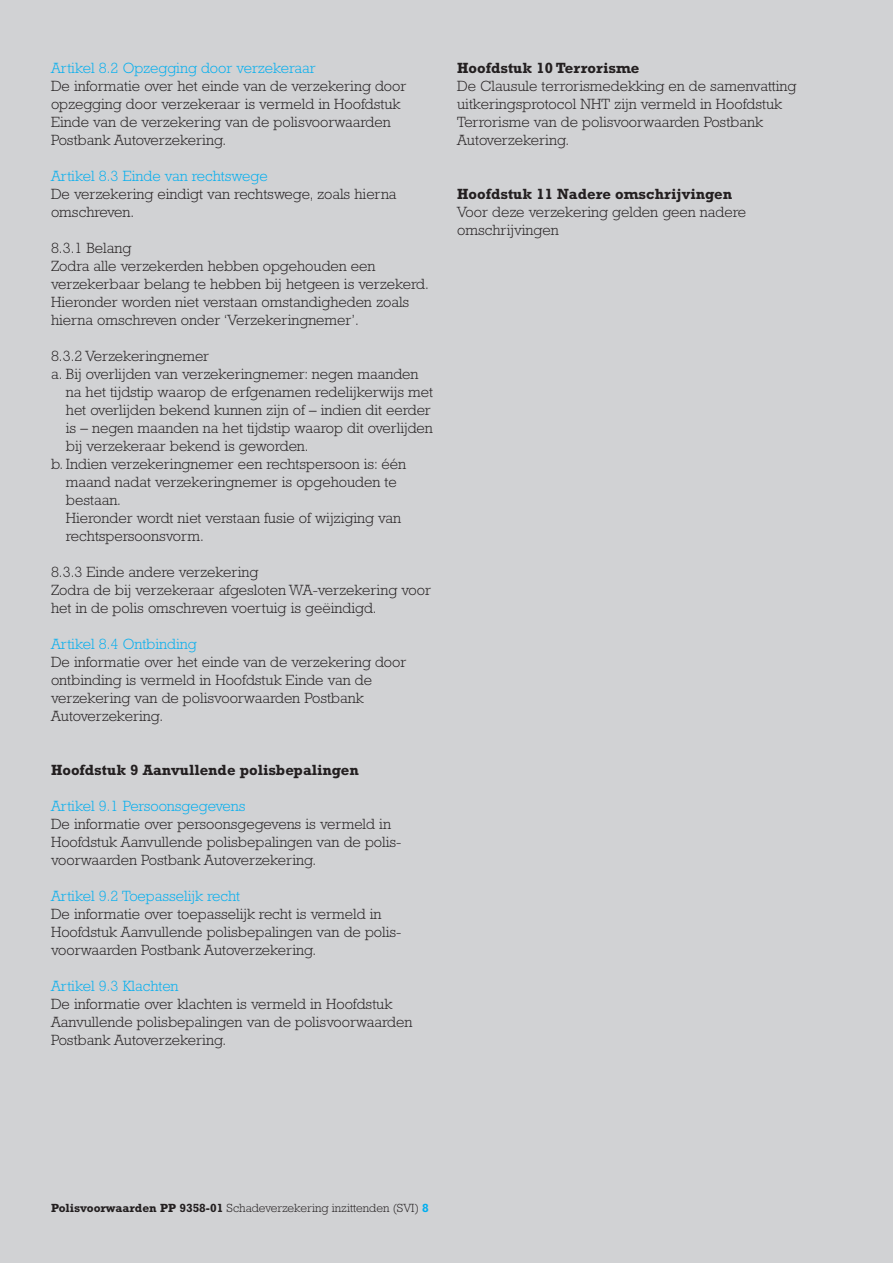
<style>
.page{position:relative;width:893px;height:1263px;background:#d1d2d4}
.page>*{position:absolute;margin:0;border:0;box-sizing:border-box;transform-origin:0 0}
.t1{font:300 15px/18px "Rockwell Std";color:#231f20}
.t2{font:300 15px "Rockwell Std";color:#00aeef}
.t3{font:700 15px "Rockwell Std";color:#231f20}
.t4{font:300 12px "Rockwell Std";color:#231f20}
.s1{font-weight:700}
</style>
<div class="page">
<p class="t2" style="left:51px;top:60px;width:266px">Artikel 8.2 Opzegging door verzekeraar</p>
<p class="t1" style="left:51px;top:77px;width:357px">De informatie over het einde van de verzekering door opzegging door verzekeraar is vermeld in Hoofdstuk Einde van de verzekering van de polisvoorwaarden Postbank Autoverzekering.</p>
<p class="t2" style="left:51px;top:168px;width:218px">Artikel 8.3 Einde van rechtswege</p>
<p class="t1" style="left:51px;top:185px;width:347px">De verzekering eindigt van rechtswege, zoals hierna omschreven.</p>
<p class="t1" style="left:51px;top:239px;width:379px">8.3.1 Belang<br>Zodra alle verzekerden hebben opgehouden een verzekerbaar belang te hebben bij hetgeen is verzekerd.<br>Hieronder worden niet verstaan omstandigheden zoals hierna omschreven onder ‘Verzekeringnemer’.</p>
<p class="t1" style="left:51px;top:347px;width:160px">8.3.2 Verzekeringnemer</p>
<p class="t1" style="left:51px;top:365px;width:369px">a. Bij overlijden van verzekeringnemer: negen maanden</p>
<p class="t1" style="left:66px;top:383px;width:369px">na het tijdstip waarop de erfgenamen redelijkerwijs met</p>
<p class="t1" style="left:66px;top:401px;width:366px">het overlijden bekend kunnen zijn of – indien dit eerder</p>
<p class="t1" style="left:66px;top:419px;width:368px">is – negen maanden na het tijdstip waarop dit overlijden</p>
<p class="t1" style="left:66px;top:437px;width:244px">bij verzekeraar bekend is geworden.</p>
<p class="t1" style="left:51px;top:455px;width:356px">b. Indien verzekeringnemer een rechtspersoon is: één</p>
<p class="t1" style="left:66px;top:473px;width:332px">maand nadat verzekeringnemer is opgehouden te</p>
<p class="t1" style="left:66px;top:491px;width:57px">bestaan.</p>
<p class="t1" style="left:66px;top:509px;width:337px">Hieronder wordt niet verstaan fusie of wijziging van</p>
<p class="t1" style="left:66px;top:527px;width:139px">rechtspersoonsvorm.</p>
<p class="t1" style="left:51px;top:563px;width:381px">8.3.3 Einde andere verzekering<br>Zodra de bij verzekeraar afgesloten WA-verzekering voor het in de polis omschreven voertuig is geëindigd.</p>
<p class="t2" style="left:51px;top:636px;width:147px">Artikel 8.4 Ontbinding</p>
<p class="t1" style="left:51px;top:653px;width:357px">De informatie over het einde van de verzekering door ontbinding is vermeld in Hoofdstuk Einde van de verzekering van de polisvoorwaarden Postbank Autoverzekering.</p>
<p class="t3" style="left:51px;top:761px;width:309px">Hoofdstuk 9 Aanvullende polisbepalingen</p>
<p class="t2" style="left:51px;top:798px;width:196px">Artikel 9.1 Persoonsgegevens</p>
<p class="t1" style="left:51px;top:815px;width:351px">De informatie over persoonsgegevens is vermeld in<br>Hoofdstuk Aanvullende polisbepalingen van de polis&shy;voorwaarden Postbank Autoverzekering.</p>
<p class="t2" style="left:51px;top:888px;width:191px">Artikel 9.2 Toepasselijk recht</p>
<p class="t1" style="left:51px;top:905px;width:351px">De informatie over toepasselijk recht is vermeld in<br>Hoofdstuk Aanvullende polisbepalingen van de polis&shy;voorwaarden Postbank Autoverzekering.</p>
<p class="t2" style="left:51px;top:978px;width:129px">Artikel 9.3 Klachten</p>
<p class="t1" style="left:51px;top:995px;width:363px">De informatie over klachten is vermeld in Hoofdstuk<br>Aanvullende polisbepalingen van de polisvoorwaarden<br>Postbank Autoverzekering.</p>
<p class="t3" style="left:457px;top:59px;width:184px">Hoofdstuk 10 Terrorisme</p>
<p class="t1" style="left:457px;top:77px;width:341px">De Clausule terrorismedekking en de samenvatting uitkeringsprotocol NHT zijn vermeld in Hoofdstuk Terrorisme van de polisvoorwaarden Postbank Autoverzekering.</p>
<p class="t3" style="left:457px;top:185px;width:276px">Hoofdstuk 11 Nadere omschrijvingen</p>
<p class="t1" style="left:457px;top:203px;width:290px">Voor deze verzekering gelden geen nadere omschrijvingen</p>
<p class="t4" style="left:51px;top:1201px;width:369px"><span class="s1">Polisvoorwaarden PP 9358-01</span> Schadeverzekering inzittenden (SVI)</p>
</div>
